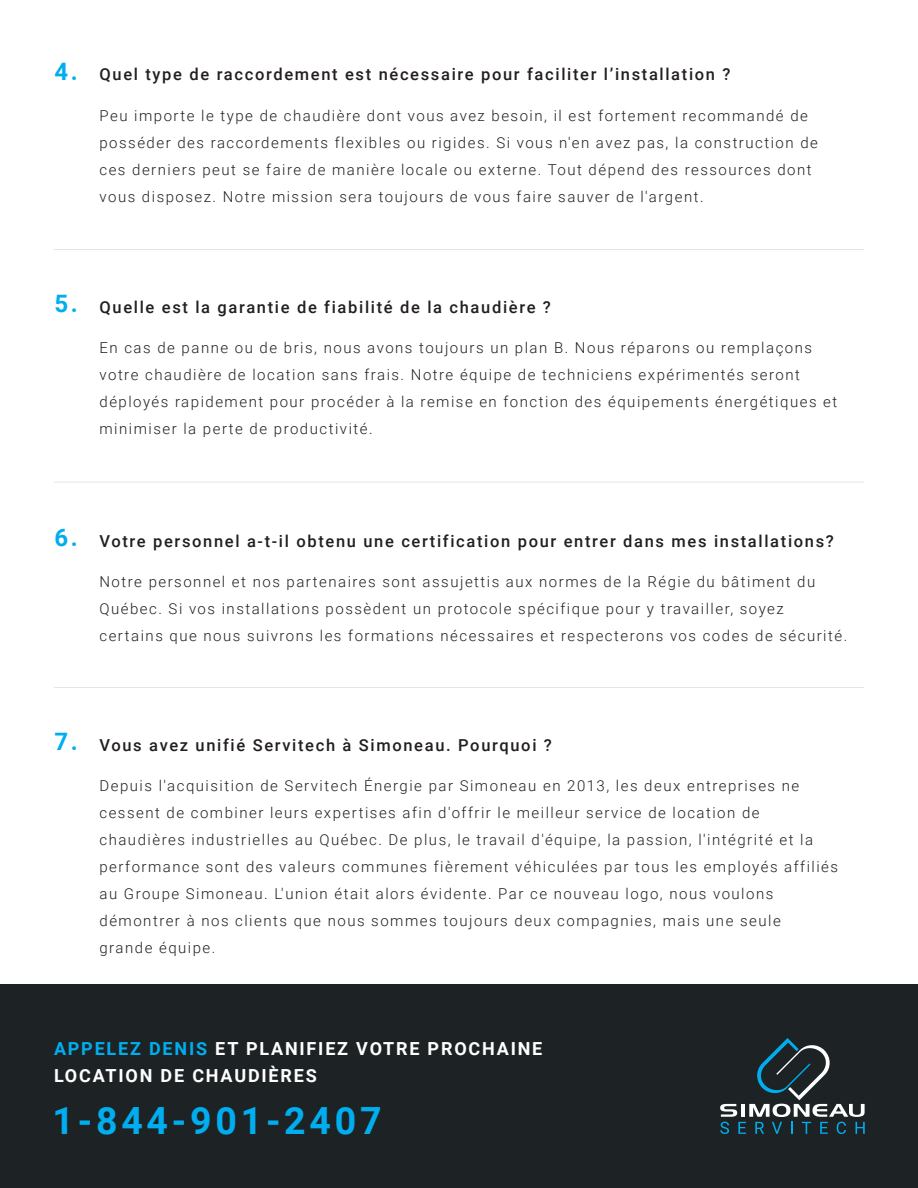
<style>
.page{position:relative;width:918px;height:1188px;background:#fff}
.page>*{position:absolute;margin:0;border:0;box-sizing:border-box;transform-origin:0 0}
.t1{font:700 37.5px "Roboto";letter-spacing:.1em;color:#00aeef}
.t2{font:700 18px/27px "Roboto";letter-spacing:.1em;color:#fff}
.t3{font:500 16.5px "Roboto";letter-spacing:.1em;color:#241f1f}
.t4{font:300 15px/27px "Roboto";letter-spacing:.1em;color:#241f1f}
.s1{font-weight:700;font-size:24px;color:#00aeef}
.s2{color:#00aeef}
</style>
<div class="page">
<div style="left:0;top:984px;width:918px;height:204px;background:#1d2324"></div>
<svg style="left:720px;top:1038px;width:145px;height:96px"></svg>
<svg style="left:54px;top:687px;width:810px;height:1px"></svg>
<svg style="left:54px;top:482px;width:810px;height:1px"></svg>
<svg style="left:54px;top:249px;width:810px;height:1px"></svg>
<p class="t3" style="left:55px;top:63px;width:678px"><span class="s1">4.</span> Quel type de raccordement est nécessaire pour faciliter l’installation ?</p>
<p class="t4" style="left:99px;top:102px;width:720px">Peu importe le type de chaudière dont vous avez besoin, il est fortement recommandé de posséder des raccordements flexibles ou rigides. Si vous n'en avez pas, la construction de ces derniers peut se faire de manière locale ou externe. Tout dépend des ressources dont vous disposez. Notre mission sera toujours de vous faire sauver de l'argent.</p>
<p class="t3" style="left:55px;top:295px;width:498px"><span class="s1">5.</span> Quelle est la garantie de fiabilité de la chaudière ?</p>
<p class="t4" style="left:99px;top:334px;width:739px">En cas de panne ou de bris, nous avons toujours un plan B. Nous réparons ou remplaçons votre chaudière de location sans frais. Notre équipe de techniciens expérimentés seront déployés rapidement pour procéder à la remise en fonction des équipements énergétiques et minimiser la perte de productivité.</p>
<p class="t3" style="left:55px;top:529px;width:781px"><span class="s1">6.</span> Votre personnel a-t-il obtenu une certification pour entrer dans mes installations?</p>
<p class="t4" style="left:99px;top:568px;width:749px">Notre personnel et nos partenaires sont assujettis aux normes de la Régie du bâtiment du<br>Québec. Si vos installations possèdent un protocole spécifique pour y travailler, soyez certains que nous suivrons les formations nécessaires et respecterons vos codes de sécurité.</p>
<p class="t3" style="left:55px;top:733px;width:499px"><span class="s1">7.</span> Vous avez unifié Servitech à Simoneau. Pourquoi ?</p>
<p class="t4" style="left:99px;top:772px;width:740px">Depuis l'acquisition de Servitech Énergie par Simoneau en 2013, les deux entreprises ne cessent de combiner leurs expertises afin d'offrir le meilleur service de location de chaudières industrielles au Québec. De plus, le travail d'équipe, la passion, l'intégrité et la performance sont des valeurs communes fièrement véhiculées par tous les employés affiliés au Groupe Simoneau. L'union était alors évidente. Par ce nouveau logo, nous voulons démontrer à nos clients que nous sommes toujours deux compagnies, mais une seule<br>grande équipe.</p>
<p class="t2" style="left:54px;top:1034px;width:490px"><span class="s2">APPELEZ DENIS</span> ET PLANIFIEZ VOTRE PROCHAINE<br>LOCATION DE CHAUDIÈRES</p>
<h1 class="t1" style="left:52px;top:1094px;width:331px">1-844-901-2407</h1>
</div>
